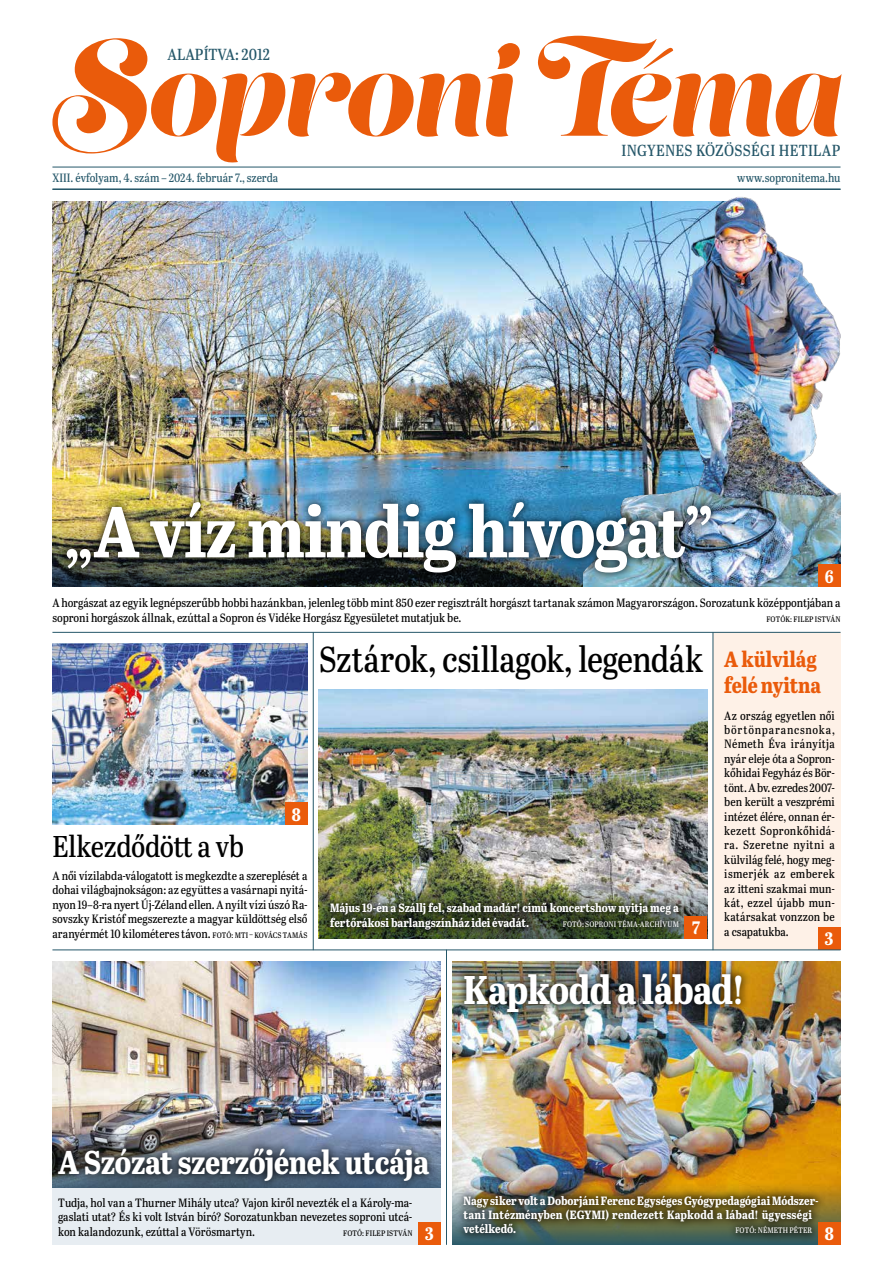
<style>
.page{position:relative;width:893px;height:1276px;background:#fff}
.page>*{position:absolute;margin:0;border:0;box-sizing:border-box;transform-origin:0 0}
.t1{font:135.5px "Lust Script";color:#ea5b0b}
.t2{font:116.8px "Lust Script";letter-spacing:-.01em;color:#ea5b0b}
.t3{font:700 72px "Abril Titling Cnd";letter-spacing:-.02em;color:#fff}
.t4{font:700 40px "Abril Titling Cnd";letter-spacing:-.025em;color:#fff}
.t5{font:36px "Abril Titling Cnd";letter-spacing:-.01em;color:#000}
.t6{font:700 33px "Abril Titling Cnd";letter-spacing:-.015em;color:#fff}
.t7{font:30px "Abril Titling Cnd";letter-spacing:-.015em;color:#000}
.t8{font:700 22px/26.4px "Abril Titling Cnd";letter-spacing:-.01em;color:#ea5b0b}
.t9{font:700 18px "Abril Titling Cnd";color:#fff}
.t10{font:16px "Abril Titling Cnd";letter-spacing:.015em;color:#255769}
.t11{font:12px/14.4px "Abril Titling Cnd";color:#000;text-align:justify}
.t12{font:700 12px/14.4px "Abril Titling Cnd";color:#fff}
.t13{font:12px "Abril Titling Cnd";color:#255769}
.t14{font:8px "Abril Titling Cnd";letter-spacing:.015em;color:#fff}
.t15{font:8px "Abril Titling Cnd";letter-spacing:.015em;color:#000}
.s1{font-size:8px}
</style>
<div class="page">
<hr style="left:52px;top:167px;width:788px;height:1px;background:#255769">
<hr style="left:52px;top:189px;width:788px;height:1px;background:#255769">
<img style="left:52px;top:961px;width:389px;height:165px">
<img style="left:319px;top:689px;width:388px;height:188px">
<img style="left:52px;top:201px;width:532px;height:318px">
<img style="left:319px;top:877px;width:388px;height:61px">
<img style="left:52px;top:1126px;width:389px;height:62px">
<svg style="left:52px;top:519px;width:532px;height:68px;background:#232b29"></svg>
<div style="left:713px;top:632px;width:127px;height:318px;background:#fef1e7"></div>
<div style="left:50px;top:1139px;width:388px;height:50px;background:#000;opacity:.8"></div>
<img style="left:52px;top:643px;width:256px;height:182px">
<div style="left:818px;top:927px;width:22px;height:22px;background:#ea5b0b"></div>
<div style="left:285px;top:802px;width:23px;height:23px;background:#ea5b0b"></div>
<div style="left:52px;top:1188px;width:389px;height:56px;background:#e7edf2"></div>
<div style="left:418px;top:1222px;width:23px;height:22px;background:#ea5b0b"></div>
<img style="left:452px;top:961px;width:388px;height:283px">
<div style="left:456px;top:964px;width:294px;height:56px;background:#000;opacity:.8"></div>
<div style="left:455px;top:1186px;width:372px;height:56px;background:#000;opacity:.8"></div>
<div style="left:322px;top:894px;width:366px;height:44px;background:#000;opacity:.8"></div>
<hr style="left:713px;top:632px;width:1px;height:318px;background:#255769">
<hr style="left:52px;top:632px;width:788px;height:1px;background:#255769">
<hr style="left:52px;top:949px;width:788px;height:1px;background:#255769">
<hr style="left:446px;top:949px;width:1px;height:295px;background:#255769">
<hr style="left:313px;top:632px;width:1px;height:318px;background:#255769">
<div style="left:818px;top:1222px;width:22px;height:22px;background:#ea5b0b"></div>
<div style="left:685px;top:916px;width:22px;height:22px;background:#ea5b0b"></div>
<img style="left:584px;top:166px;width:256px;height:421px">
<div style="left:58px;top:493px;width:661px;height:88px;background:#000;opacity:.8"></div>
<div style="left:818px;top:564px;width:22px;height:23px;background:#ea5b0b"></div>
<h2 class="t2" style="left:146px;top:18px;width:695px">oproni Téma</h2>
<h1 class="t1" style="left:52px;top:0;width:96px">S</h1>
<h3 class="t10" style="left:167px;top:43px;width:104px">ALAPÍTVA: 2012</h3>
<h3 class="t10" style="left:621px;top:139px;width:221px">INGYENES KÖZÖSSÉGI HETILAP</h3>
<p class="t13" style="left:52px;top:169px;width:227px">XIII. évfolyam, 4. szám – 2024. február 7., szerda</p>
<p class="t13" style="left:737px;top:169px;width:105px">www.sopronitema.hu</p>
<h3 class="t3" style="left:64px;top:479px;width:651px">„A víz mindig hívogat”</h3>
<h3 class="t9" style="left:825px;top:563px;width:10px">6</h3>
<p class="t11" style="left:52px;top:595px;width:790px">A horgászat az egyik legnépszerűbb hobbi hazánkban, jelenleg több mint 850 ezer regisztrált horgászt tartanak számon Magyarországon. Sorozatunk középpontjában a soproni horgászok állnak, ezúttal a Sopron és Vidéke Horgász Egyesületet mutatjuk be.</p>
<p class="t15" style="left:766px;top:613px;width:76px">FOTÓK: FILEP ISTVÁN</p>
<h3 class="t7" style="left:52px;top:824px;width:193px">Elkezdődött a vb</h3>
<h3 class="t9" style="left:292px;top:801px;width:11px">8</h3>
<p class="t11" style="left:52px;top:868px;width:257px">A női vízilabda-válogatott is megkezdte a szereplését a dohai világbajnokságon: az együttes a vasárnapi nyitá&shy;nyon 19–8-ra nyert Új-Zéland ellen. A nyílt vízi úszó Ra&shy;sovszky Kristóf megszerezte a magyar küldöttség első aranyérmét 10 kilométeres távon. <span class="s1">FOTÓ: MTI – KOVÁCS TAMÁS</span></p>
<h3 class="t5" style="left:319px;top:633px;width:386px">Sztárok, csillagok, legendák</h3>
<p class="t12" style="left:330px;top:900px;width:350px">Május 19-én a Szállj fel, szabad madár! című koncertshow nyitja meg a fertőrákosi barlangszínház idei évadát.</p>
<p class="t14" style="left:563px;top:918px;width:117px">FOTÓ: SOPRONI TÉMA-ARCHÍVUM</p>
<h3 class="t9" style="left:692px;top:914px;width:9px">7</h3>
<h3 class="t8" style="left:724px;top:644px;width:98px">A külvilág felé nyitna</h3>
<p class="t11" style="left:724px;top:707px;width:112px">Az ország egyetlen női börtönparancsnoka, Németh Éva irányítja nyár eleje óta a Sopron&shy;kőhidai Fegyház és Bör&shy;tönt. A bv. ezredes 2007- ben került a veszprémi intézet élére, onnan ér&shy;kezett Sopronkőhidá&shy;ra. Szeretne nyitni a külvilág felé, hogy meg&shy;ismerjék az emberek az itteni szakmai mun&shy;kát, ezzel újabb mun&shy;katársakat vonzzon be a csapatukba.</p>
<h3 class="t9" style="left:825px;top:926px;width:10px">3</h3>
<h3 class="t4" style="left:463px;top:960px;width:283px">Kapkodd a lábad!</h3>
<h3 class="t6" style="left:58px;top:1138px;width:373px">A Szózat szerzőjének utcája</h3>
<p class="t11" style="left:58px;top:1194px;width:356px">Tudja, hol van a Thurner Mihály utca? Vajon kiről nevezték el a Károly-ma&shy;gaslati utat? És ki volt István bíró? Sorozatunkban nevezetes soproni utcá&shy;kon kalandozunk, ezúttal a Vörösmartyn.</p>
<p class="t15" style="left:343px;top:1227px;width:71px">FOTÓ: FILEP ISTVÁN</p>
<h3 class="t9" style="left:425px;top:1221px;width:10px">3</h3>
<p class="t12" style="left:463px;top:1192px;width:357px">Nagy siker volt a Doborjáni Ferenc Egységes Gyógypedagógiai Módszer&shy;tani Intézményben (EGYMI) rendezett Kapkodd a lábad! ügyességi vetélkedő.</p>
<p class="t14" style="left:735px;top:1224px;width:78px">FOTÓ: NÉMETH PÉTER</p>
<h3 class="t9" style="left:825px;top:1221px;width:11px">8</h3>
</div>
